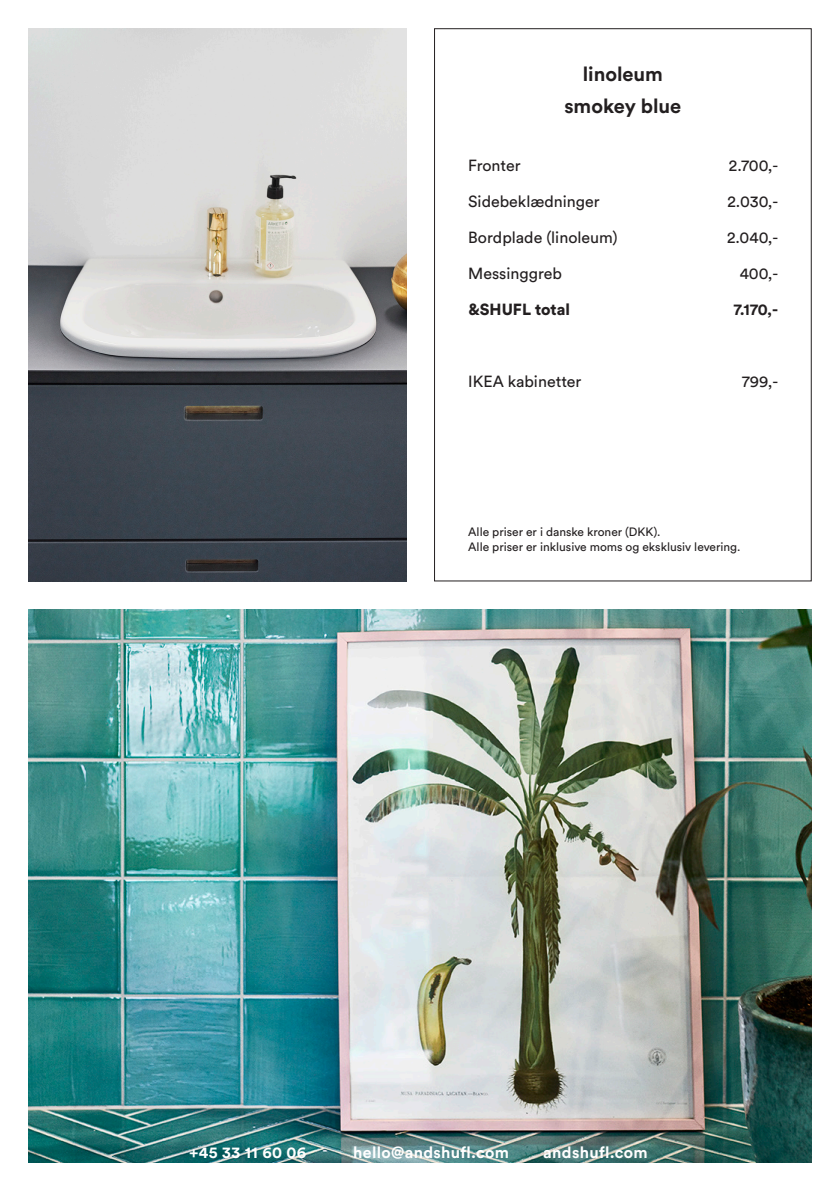
<style>
.page{position:relative;width:840px;height:1191px;background:#fff}
.page>*{position:absolute;margin:0;border:0;box-sizing:border-box;transform-origin:0 0}
.overskrift{font:700 20px "Circular Std";color:#231f20}
.master_normal_tekst{font:16px "Circular Std";color:#231f20}
.t1{font:700 16px "Circular Std";letter-spacing:.02em;color:#fff}
.Priser{font:16px "Circular Std";color:#231f20}
.master_fed_tekst{font:900 16px "Circular Std";color:#231f20}
.Priser-2{font:700 16px "Circular Std";color:#231f20}
.t2{font:12px/14.4px "Circular Std";color:#231f20}
</style>
<div class="page">
<img style="left:28px;top:28px;width:378px;height:553px">
<img style="left:28px;top:609px;width:783px;height:553px">
<p class="overskrift" style="left:582px;top:61px;width:82px">linoleum</p>
<p class="overskrift" style="left:564px;top:93px;width:118px">smokey blue</p>
<p class="master_normal_tekst" style="left:468px;top:155px;width:54px">Fronter</p>
<p class="master_normal_tekst" style="left:468px;top:191px;width:133px">Sidebeklædninger</p>
<p class="master_normal_tekst" style="left:468px;top:227px;width:151px">Bordplade (linoleum)</p>
<p class="master_normal_tekst" style="left:468px;top:263px;width:95px">Messinggreb</p>
<p class="master_fed_tekst" style="left:468px;top:298px;width:103px">&amp;SHUFL total</p>
<p class="master_normal_tekst" style="left:468px;top:371px;width:115px">IKEA kabinetter</p>
<p class="Priser" style="left:728px;top:155px;width:51px">2.700,-</p>
<p class="Priser" style="left:727px;top:191px;width:52px">2.030,-</p>
<p class="Priser" style="left:726px;top:227px;width:53px">2.040,-</p>
<p class="Priser" style="left:739px;top:263px;width:40px">400,-</p>
<p class="Priser-2" style="left:733px;top:299px;width:46px">7.170,-</p>
<p class="Priser" style="left:741px;top:371px;width:38px">799,-</p>
<p class="t2" style="left:468px;top:525px;width:274px">Alle priser er i danske kroner (DKK).<br>Alle priser er inklusive moms og eksklusiv levering.</p>
<h2 class="t1" style="left:189px;top:1142px;width:118px">+45 33 11 60 06</h2>
<h2 class="t1" style="left:353px;top:1142px;width:157px">hello@andshufl.com</h2>
<h2 class="t1" style="left:543px;top:1142px;width:106px">andshufl.com</h2>
</div>
